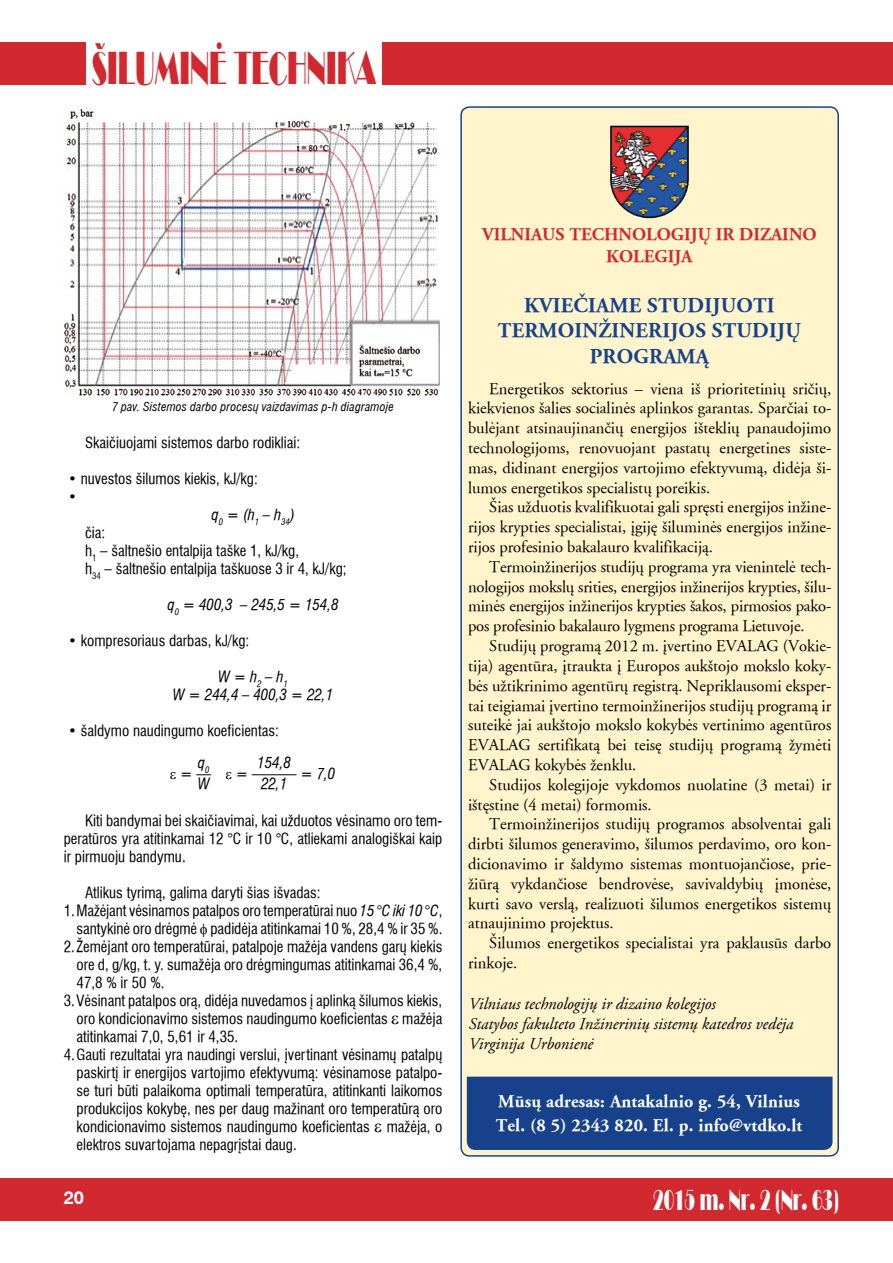
<style>
.page{position:relative;width:893px;height:1263px;background:#fff}
.page>*{position:absolute;margin:0;border:0;box-sizing:border-box;transform-origin:0 0}
.t1{font:48px "Broadway Normal";color:#d2282f;scale:.54 1}
.t2{font:30px "Broadway Normal";color:#fff;scale:.54 1}
.t3{font:700 21px/25.2px "Garamond LT";letter-spacing:.01em;color:#17428b;text-align:center}
.t4{font:700 18px/24px "Garamond LT";letter-spacing:.01em;color:#fff}
.t5{font:700 18px/21.6px "Garamond LT";color:#d2282f;text-align:center}
.t6{font:700 18px "Helvetica LT";color:#fff}
.t7{font:16.5px/19.8px "Garamond LT";color:#000;text-align:justify}
.t8{font:italic 16.5px/19.8px "Garamond LT";color:#000}
.t9{font:condensed 15px/18px "Helvetica LT";color:#000;text-align:justify}
.t10{font:italic condensed 15px/21px "Helvetica LT";color:#000}
.t11{font:italic condensed 12px "Helvetica LT";letter-spacing:.015em;color:#000}
.s1{font-style:italic}
</style>
<div class="page">
<div style="left:383px;top:43px;width:510px;height:42px;background:#d2282f"></div>
<div style="left:0;top:1178px;width:893px;height:42px;background:#d2282f"></div>
<div style="left:0;top:43px;width:85px;height:42px;background:#d2282f"></div>
<img style="left:64px;top:107px;width:376px;height:290px">
<div style="left:460px;top:106px;width:379px;height:1051px;background:#fff4cc"></div>
<div style="left:467px;top:1077px;width:365px;height:73px;background:#17428b"></div>
<h1 class="t1" style="left:92px;top:40px;width:528px">ÐILUMINË TECHNIKA</h1>
<p class="t11" style="left:112px;top:399px;width:283px">7 pav. Sistemos darbo procesų vaizdavimas p-h diagramoje</p>
<p class="t9" style="left:85px;top:434px;width:217px">Skaičiuojami sistemos darbo rodikliai:</p>
<p class="t9" style="left:68px;top:470px;width:191px">• nuvestos šilumos kiekis, kJ/kg:</p>
<p class="t9" style="left:68px;top:488px;width:10px">•</p>
<p class="t10" style="left:211px;top:504px;width:85px">q<sub>0</sub> = (h<sub>1</sub> – h<sub>34</sub>)</p>
<p class="t9" style="left:85px;top:524px;width:22px">čia:</p>
<p class="t9" style="left:85px;top:542px;width:216px">h<sub>1</sub> – šaltnešio entalpija taške 1, kJ/kg,</p>
<p class="t9" style="left:85px;top:560px;width:263px">h<sub>34</sub> – šaltnešio entalpija taškuose 3 ir 4, kJ/kg;</p>
<p class="t10" style="left:167px;top:594px;width:173px">q<sub>0</sub> = 400,3 – 245,5 = 154,8</p>
<p class="t9" style="left:68px;top:632px;width:183px">• kompresoriaus darbas, kJ/kg:</p>
<p class="t10" style="left:173px;top:668px;width:162px;line-height:18px;text-align:center">W = h<sub>2</sub> – h<sub>1<br></sub>W = 244,4 – 400,3 = 22,1</p>
<p class="t9" style="left:68px;top:722px;width:212px">• šaldymo naudingumo koeficientas:</p>
<p class="t10" style="left:180px;top:763px;width:33px">= —</p>
<p class="t10" style="left:257px;top:752px;width:35px">154,8<br>22,1</p>
<p class="t9" style="left:64px;top:812px;width:380px;text-indent:21px">Kiti bandymai bei skaičiavimai, kai užduotos vėsinamo oro tem&shy;peratūros yra atitinkamai 12 °C ir 10 °C, atliekami analogiškai kaip ir pirmuoju bandymu.</p>
<p class="t9" style="left:85px;top:884px;width:237px">Atlikus tyrimą, galima daryti šias išvadas:</p>
<p class="t9" style="left:64px;top:902px;width:380px;text-align:right">1. Mažėjant vėsinamos patalpos oro temperatūrai nuo <span class="s1">15 °C iki 10 °C</span>, santykinė oro drėgmė padidėja atitinkamai 10 %, 28,4 % ir 35 %.</p>
<p class="t9" style="left:77px;top:938px;width:367px;text-indent:-13px">2. Žemėjant oro temperatūrai, patalpoje mažėja vandens garų kiekis ore d, g/kg, t. y. sumažėja oro drėgmingumas atitinkamai 36,4 %, 47,8 % ir 50 %.</p>
<p class="t9" style="left:77px;top:992px;width:367px;text-indent:-13px">3. Vėsinant patalpos orą, didėja nuvedamos į aplinką šilumos kiekis, oro kondicionavimo sistemos naudingumo koeficientas mažėja atitinkamai 7,0, 5,61 ir 4,35.</p>
<p class="t9" style="left:77px;top:1046px;width:367px;text-indent:-13px">4. Gauti rezultatai yra naudingi verslui, įvertinant vėsinamų patalpų paskirtį ir energijos vartojimo efektyvumą: vėsinamose patalpo&shy;se turi būti palaikoma optimali temperatūra, atitinkanti laikomos produkcijos kokybę, nes per daug mažinant oro temperatūrą oro kondicionavimo sistemos naudingumo koeficientas mažėja, o elektros suvartojama nepagrįstai daug.</p>
<p class="t10" style="left:198px;top:752px;width:13px">q<sub>0<br></sub>W</p>
<p class="t10" style="left:236px;top:763px;width:101px">= ——— = 7,0</p>
<p class="t6" style="left:64px;top:1187px;width:22px">20</p>
<p class="t5" style="left:482px;top:224px;width:336px">VILNIAUS TECHNOLOGIJŲ IR DIZAINO<br>KOLEGIJA</p>
<p class="t3" style="left:498px;top:293px;width:304px">KVIEČIAME STUDIJUOTI<br>TERMOINŽINERIJOS STUDIJŲ<br>PROGRAMĄ</p>
<p class="t7" style="left:468px;top:378px;width:365px;text-indent:21px">Energetikos sektorius – viena iš prioritetinių sričių, kiekvienos šalies socialinės aplinkos garantas. Sparčiai to&shy;bulėjant atsinaujinančių energijos išteklių panaudojimo technologijoms, renovuojant pastatų energetines siste&shy;mas, didinant energijos vartojimo efektyvumą, didėja ši&shy;lumos energetikos specialistų poreikis.</p>
<p class="t7" style="left:468px;top:497px;width:365px;text-indent:21px">Šias užduotis kvalifikuotai gali spręsti energijos inžine&shy;rijos krypties specialistai, įgiję šiluminės energijos inžine&shy;rijos profesinio bakalauro kvalifikaciją.</p>
<p class="t7" style="left:468px;top:557px;width:365px;text-indent:21px">Termoinžinerijos studijų programa yra vienintelė tech&shy;nologijos mokslų srities, energijos inžinerijos krypties, šilu&shy;minės energijos inžinerijos krypties šakos, pirmosios pako&shy;pos profesinio bakalauro lygmens programa Lietuvoje.</p>
<p class="t7" style="left:468px;top:636px;width:365px;text-indent:21px">Studijų programą 2012 m. įvertino EVALAG (Vokie&shy;tija) agentūra, įtraukta į Europos aukštojo mokslo koky&shy;bės užtikrinimo agentūrų registrą. Nepriklausomi eksper&shy;tai teigiamai įvertino termoinžinerijos studijų programą ir suteikė jai aukštojo mokslo kokybės vertinimo agentūros EVALAG sertifikatą bei teisę studijų programą žymėti EVALAG kokybės ženklu.</p>
<p class="t7" style="left:468px;top:774px;width:365px;text-indent:21px">Studijos kolegijoje vykdomos nuolatine (3 metai) ir ištęstine (4 metai) formomis.</p>
<p class="t7" style="left:468px;top:814px;width:365px;text-indent:21px">Termoinžinerijos studijų programos absolventai gali dirbti šilumos generavimo, šilumos perdavimo, oro kon&shy;dicionavimo ir šaldymo sistemas montuojančiose, prie&shy;žiūrą vykdančiose bendrovėse, savivaldybių įmonėse, kurti savo verslą, realizuoti šilumos energetikos sistemų atnaujinimo projektus.</p>
<p class="t7" style="left:468px;top:933px;width:365px;text-indent:21px">Šilumos energetikos specialistai yra paklausūs darbo rinkoje.</p>
<p class="t8" style="left:468px;top:994px;width:326px">Vilniaus technologijų ir dizaino kolegijos<br>Statybos fakulteto Inžinerinių sistemų katedros vedėja<br>Virginija Urbonienė</p>
<p class="t4" style="left:496px;top:1089px;width:308px">Mūsų adresas: Antakalnio g. 54, Vilnius<br>Tel. (8 5) 2343 820. El. p. info@vtdko.lt</p>
<h2 class="t2" style="left:653px;top:1182px;width:345px">2015 m. Nr. 2 (Nr. 63)</h2>
</div>
